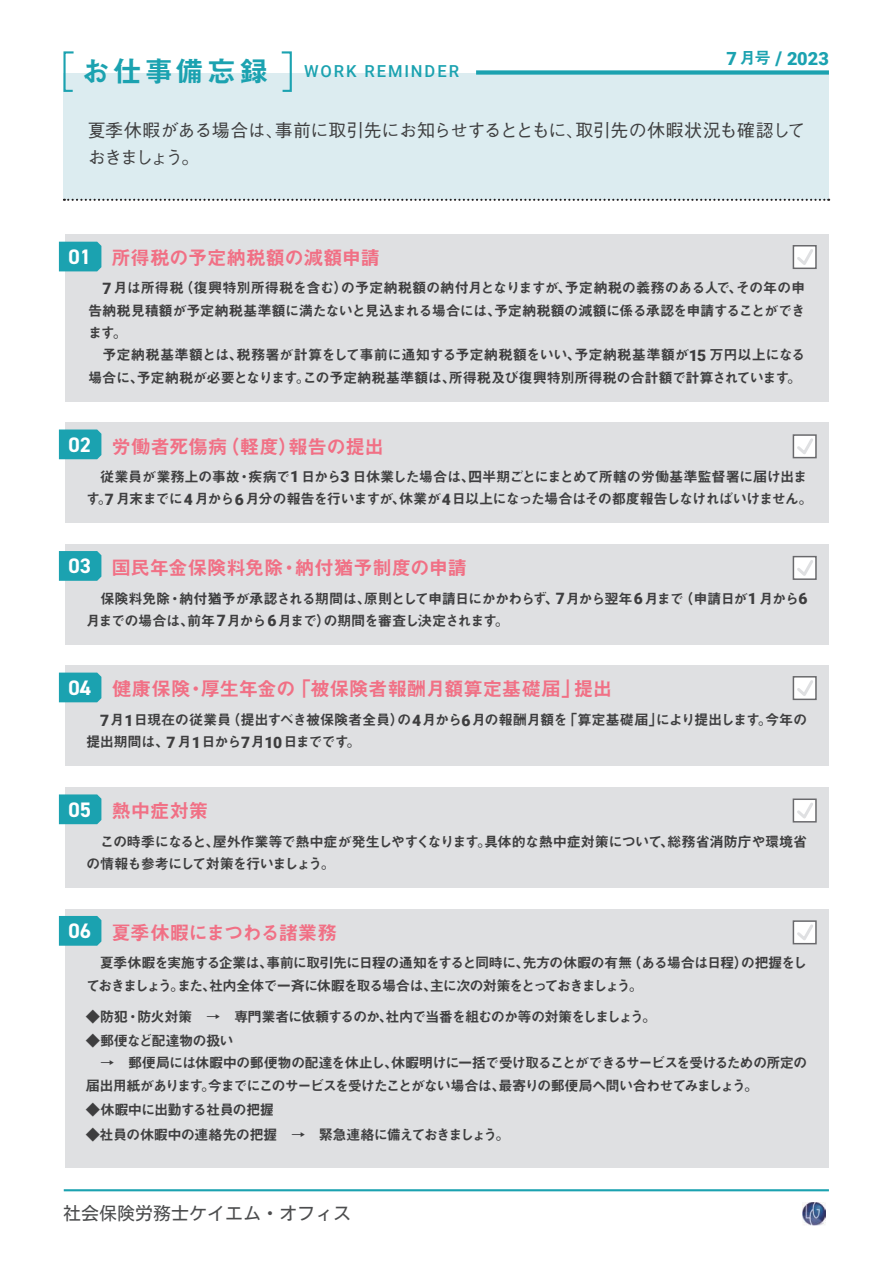
<style>
.page{position:relative;width:893px;height:1263px;background:#fff}
.page>*{position:absolute;margin:0;border:0;box-sizing:border-box;transform-origin:0 0}
.t1{font:700 21px "DIN2014";color:#fff}
.t2{font:19.5px "Midashi Go Pr 6 N MB31 90 msp RKSJ H";letter-spacing:-.015em;color:#f17085}
.t3{font:19.5px "Midashi Go Pr 6 N MB31 90 msp RKSJ H";letter-spacing:-.04em;color:#f17085}
.t4{font:900 18.15px "Roboto";color:#1ba2b0}
.t5{font:18px/27px "Gothic BBB Pr 6 N Medium 90 msp RKSJ H";letter-spacing:-.025em;color:#3e3e3f}
.t6{font:18px "Motoya L Cedar W3 90 ms RKSJ H";color:#4c4d4e}
.t7{font:500 16.5px "Roboto";letter-spacing:.115em;color:#1ba2b0}
.t8{font:14.25px/22.4px "Midashi Go Pr 6 N MB31 90 msp RKSJ H";letter-spacing:-.055em;color:#3e3e3f}
.t9{font:14.25px/22.4px "Midashi Go Pr 6 N MB31 90 msp RKSJ H";letter-spacing:-.025em;color:#3e3e3f}
.t10{font:14.25px/22.4px "Midashi Go Pr 6 N MB31 90 msp RKSJ H";letter-spacing:-.075em;color:#3e3e3f}
.t11{font:14.25px/22.4px "Midashi Go Pr 6 N MB31 90 msp RKSJ H";letter-spacing:-.08em;color:#3e3e3f}
.s1{font-family:"Midashi Go Pr 6 N MB31 90 msp RKSJ H";font-weight:400;font-size:28.8px}
.s2{font-family:"Midashi Go Pr 6 N MB31 90 msp RKSJ H";font-weight:400;font-size:16.5px}
.s3{font-size:18.9px}
.s4{font-family:"Roboto";font-weight:900;font-size:15.6px}
.s5{font-family:"DIN2014";font-weight:700;font-size:21px;color:#fff}
</style>
<div class="page">
<img style="left:802px;top:1202px;width:23px;height:23px">
<div style="left:64px;top:73px;width:765px;height:127px;background:#dcecf0"></div>
<svg style="left:64px;top:199px;width:765px;height:2px"></svg>
<div style="left:65px;top:544px;width:764px;height:101px;background:#dfe0e2"></div>
<div style="left:65px;top:666px;width:764px;height:100px;background:#dfe0e2"></div>
<div style="left:65px;top:788px;width:764px;height:100px;background:#dfe0e2"></div>
<div style="left:65px;top:909px;width:764px;height:259px;background:#dfe0e2"></div>
<div style="left:65px;top:423px;width:764px;height:100px;background:#dfe0e2"></div>
<div style="left:65px;top:234px;width:764px;height:167px;background:#dfe0e2"></div>
<div style="left:793px;top:245px;width:24px;height:24px;border:1px solid #69696c"></div>
<svg style="left:794px;top:246px;width:22px;height:22px"></svg>
<div style="left:793px;top:434px;width:24px;height:24px;border:1px solid #69696c"></div>
<svg style="left:794px;top:436px;width:22px;height:22px"></svg>
<div style="left:793px;top:556px;width:24px;height:24px;border:1px solid #69696c"></div>
<svg style="left:794px;top:557px;width:22px;height:22px"></svg>
<div style="left:793px;top:676px;width:24px;height:24px;border:1px solid #69696c"></div>
<svg style="left:794px;top:677px;width:22px;height:22px"></svg>
<div style="left:793px;top:799px;width:24px;height:24px;border:1px solid #69696c"></div>
<svg style="left:794px;top:800px;width:22px;height:22px"></svg>
<div style="left:793px;top:920px;width:24px;height:24px;border:1px solid #69696c"></div>
<svg style="left:794px;top:922px;width:22px;height:22px"></svg>
<svg style="left:59px;top:916px;width:42px;height:30px"></svg>
<svg style="left:59px;top:794px;width:42px;height:30px"></svg>
<svg style="left:59px;top:673px;width:42px;height:29px"></svg>
<svg style="left:59px;top:551px;width:42px;height:30px"></svg>
<svg style="left:59px;top:430px;width:42px;height:29px"></svg>
<svg style="left:59px;top:242px;width:42px;height:29px"></svg>
<div style="left:476px;top:70px;width:353px;height:5px;background:#1ba2b0"></div>
<svg style="left:63px;top:51px;width:11px;height:42px"></svg>
<svg style="left:281px;top:51px;width:11px;height:41px"></svg>
<hr style="left:64px;top:1189px;width:765px;height:2px;background:#1ba2b0">
<p class="t7" style="left:82px;top:62px;width:379px"><span class="s1">お仕事備忘録　</span>WORK REMINDER</p>
<p class="t4" style="left:727px;top:48px;width:104px">7<span class="s2">月号</span> <span class="s3">/</span> 2023</p>
<p class="t5" style="left:88px;top:119px;width:719px">夏季休暇がある場合は、事前に取引先にお知らせするとともに、取引先の休暇状況も確認しておきましょう。</p>
<h1 class="t1" style="left:69px;top:244px;width:24px">01</h1>
<h2 class="t2" style="left:111px;top:250px;width:270px">所得税の予定納税額の減額申請</h2>
<p class="t9" style="left:88px;top:279px;width:719px;text-indent:14px"><span class="s4">7</span> 月は所得税（復興特別所得税を含む）の予定納税額の納付月となりますが、予定納税の義務のある人で、その年の申告納税見積額が予定納税基準額に満たないと見込まれる場合には、予定納税額の減額に係る承認を申請することができます。<br>　予定納税基準額とは、税務署が計算をして事前に通知する予定納税額をいい、予定納税基準額が<span class="s4">15</span> 万円以上になる場合に、予定納税が必要となります。この予定納税基準額は、所得税及び復興特別所得税の合計額で計算されています。</p>
<h1 class="t1" style="left:69px;top:432px;width:24px">02</h1>
<h2 class="t2" style="left:111px;top:439px;width:274px">労働者死傷病（軽度）報告の提出</h2>
<p class="t8" style="left:86px;top:467px;width:728px">　従業員が業務上の事故・疾病で<span class="s4">1</span> 日から<span class="s4">3</span> 日休業した場合は、四半期ごとにまとめて所轄の労働基準監督署に届け出ます。<span class="s4">7</span> 月末までに<span class="s4">4</span> 月から<span class="s4">6</span> 月分の報告を行いますが、休業が<span class="s4">4</span>日以上になった場合はその都度報告しなければいけません。</p>
<h1 class="t1" style="left:69px;top:554px;width:24px">03</h1>
<h2 class="t2" style="left:111px;top:560px;width:357px">国民年金保険料免除・納付猶予制度の申請</h2>
<p class="t8" style="left:86px;top:589px;width:723px">　保険料免除・納付猶予が承認される期間は、原則として申請日にかかわらず、<span class="s4">7</span>月から翌年<span class="s4">6</span> 月まで（申請日が<span class="s4">1</span> 月から<span class="s4">6</span>月までの場合は、前年<span class="s4">7</span>月から<span class="s4">6</span> 月まで）の期間を審査し決定されます。</p>
<h1 class="t1" style="left:69px;top:675px;width:24px">04</h1>
<h2 class="t2" style="left:112px;top:681px;width:502px">健康保険・厚生年金の「被保険者報酬月額算定基礎届」提出</h2>
<p class="t8" style="left:86px;top:710px;width:723px;text-indent:14px"><span class="s4">7</span>月<span class="s4">1</span>日現在の従業員（提出すべき被保険者全員）の<span class="s4">4</span>月から<span class="s4">6</span>月の報酬月額を「算定基礎届」により提出します。今年の提出期間は、<span class="s4">7</span> 月<span class="s4">1</span>日から<span class="s4">7</span>月<span class="s4">10</span>日までです。</p>
<h1 class="t1" style="left:69px;top:797px;width:24px">05</h1>
<h2 class="t2" style="left:112px;top:804px;width:98px">熱中症対策</h2>
<p class="t8" style="left:86px;top:832px;width:723px">　この時季になると、屋外作業等で熱中症が発生しやすくなります。具体的な熱中症対策について、総務省消防庁や環境省の情報も参考にして対策を行いましょう。</p>
<h2 class="t3" style="left:69px;top:926px;width:270px"><span class="s5">06</span> 夏季休暇にまつわる諸業務</h2>
<p class="t11" style="left:86px;top:954px;width:723px">　夏季休暇を実施する企業は、事前に取引先に日程の通知をすると同時に、先方の休暇の有無（ある場合は日程）の把握をしておきましょう。また、社内全体で一斉に休暇を取る場合は、主に次の対策をとっておきましょう。</p>
<p class="t10" style="left:86px;top:1007px;width:572px">◆防犯・防火対策　→　専門業者に依頼するのか、社内で当番を組むのか等の対策をしましょう。</p>
<p class="t10" style="left:86px;top:1031px;width:723px">◆郵便など配達物の扱い<br>　→　郵便局には休暇中の郵便物の配達を休止し、休暇明けに一括で受け取ることができるサービスを受けるための所定の届出用紙があります。今までにこのサービスを受けたことがない場合は、最寄りの郵便局へ問い合わせてみましょう。</p>
<p class="t8" style="left:86px;top:1100px;width:190px">◆休暇中に出勤する社員の把握</p>
<p class="t8" style="left:86px;top:1125px;width:425px">◆社員の休暇中の連絡先の把握　→　緊急連絡に備えておきましょう。</p>
<p class="t6" style="left:63px;top:1204px;width:289px">社会保険労務士ケイエム・オフィス</p>
</div>
